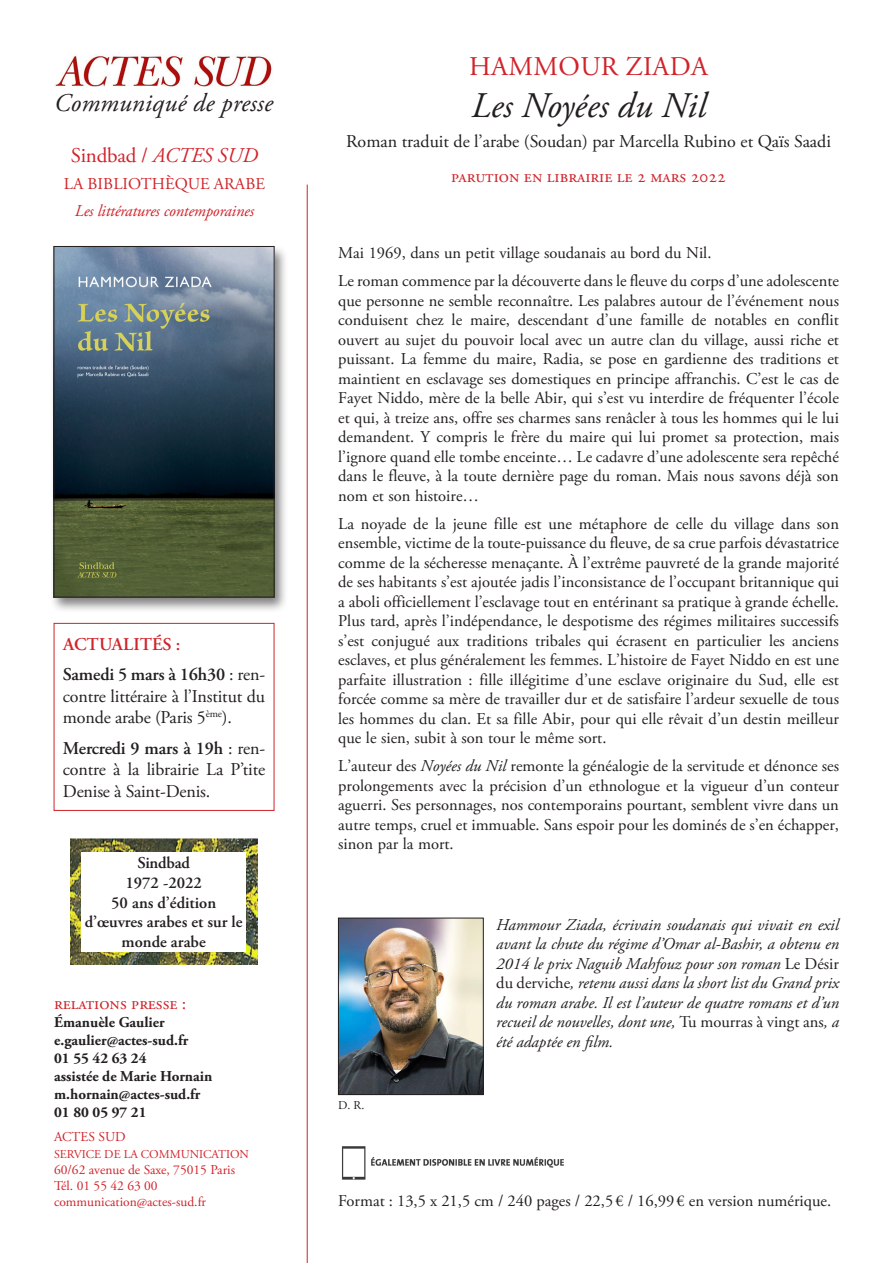
<style>
.page{position:relative;width:893px;height:1263px;background:#fff}
.page>*{position:absolute;margin:0;border:0;box-sizing:border-box;transform-origin:0 0}
.t1{font:italic 36px "Adobe Garamond Pro";color:#231f20}
.t2{font:27px "Adobe Garamond Pro";letter-spacing:.015em;color:#d1232a}
.t3{font:italic 25.5px "Adobe Garamond Pro";letter-spacing:.01em;color:#231f20}
.t4{font:21px "Adobe Garamond Pro";color:#d1232a}
.t5{font:18px/21.6px "Adobe Garamond Pro";letter-spacing:-.01em;color:#231f20;text-align:justify}
.t6{font:18px "Adobe Garamond Pro";color:#d1232a}
.t7{font:600 18px "Adobe Garamond Pro";letter-spacing:.005em;color:#d1232a}
.Descriptif{font:16.5px/19.5px "Adobe Garamond Pro";color:#231f20;text-align:justify}
.t8{font:italic 16.5px/19.5px "Adobe Garamond Pro";color:#231f20;text-align:justify}
.t9{font:600 16.5px/19.8px "Adobe Garamond Pro";color:#231f20;text-align:center}
.t10{font:italic 16.5px "Adobe Garamond Pro";letter-spacing:-.01em;color:#d1232a}
.t11{font:16.5px "Adobe Garamond Pro";letter-spacing:.005em;color:#d1232a}
.t12{font:700 15px "Adobe Garamond Pro";color:#231f20}
.t13{font:13.5px "Adobe Garamond Pro";color:#d1232a}
.t14{font:12px "Adobe Garamond Pro";color:#d1232a}
.t15{font:12px "Adobe Garamond Pro";color:#231f20}
.s1{font-style:italic}
.s2{font-weight:600}
.s3{font-style:normal}
</style>
<div class="page">
<hr style="left:307px;top:185px;width:1px;height:1078px;background:#d1232a">
<img style="left:54px;top:54px;width:219px;height:32px">
<img style="left:342px;top:1146px;width:222px;height:34px">
<div style="left:49px;top:244px;width:239px;height:370px;background:#231f20;opacity:.57"></div>
<img style="left:56px;top:248px;width:216px;height:347px">
<div style="left:54px;top:246px;width:220px;height:351px;border:1px solid #231f20"></div>
<img style="left:340px;top:920px;width:141px;height:173px">
<div style="left:338px;top:918px;width:145px;height:177px;border:1px solid #231f20"></div>
<img style="left:70px;top:839px;width:188px;height:125px">
<div style="left:82px;top:852px;width:164px;height:99px;background:#fff"></div>
<div style="left:54px;top:623px;width:220px;height:188px;border:1px solid #d1232a"></div>
<p class="t3" style="left:54px;top:88px;width:220px">Communiqué de presse</p>
<p class="t4" style="left:71px;top:142px;width:189px">Sindbad / <span class="s1">ACTES SUD</span></p>
<p class="t11" style="left:64px;top:174px;width:203px">LA BIBLIOTHÈQUE ARABE</p>
<p class="t10" style="left:75px;top:201px;width:181px">Les littératures contemporaines</p>
<p class="t7" style="left:63px;top:634px;width:119px">ACTUALITÉS :</p>
<p class="t5" style="left:63px;top:664px;width:204px"><span class="s2">Samedi 5 mars à 16h30</span> : ren&shy;contre littéraire à l’Institut du monde arabe (Paris 5<sup>ème</sup>).</p>
<p class="t5" style="left:63px;top:738px;width:204px"><span class="s2">Mercredi 9 mars à 19h</span> : ren&shy;contre à la librairie La P’tite Denise à Saint-Denis.</p>
<p class="t9" style="left:137px;top:853px;width:54px">Sindbad</p>
<p class="t9" style="left:125px;top:873px;width:78px">1972 -2022</p>
<p class="t9" style="left:85px;top:892px;width:159px">50 ans d’édition d’œuvres arabes et sur le monde arabe</p>
<p class="t6" style="left:54px;top:992px;width:134px">relations presse :</p>
<p class="t12" style="left:54px;top:1013px;width:112px">Émanuèle Gaulier</p>
<p class="t12" style="left:54px;top:1031px;width:136px">e.gaulier@actes-sud.fr</p>
<p class="t12" style="left:54px;top:1049px;width:94px">01 55 42 63 24</p>
<p class="t12" style="left:54px;top:1067px;width:160px">assistée de Marie Hornain</p>
<p class="t12" style="left:54px;top:1085px;width:148px">m.hornain@actes-sud.fr</p>
<p class="t12" style="left:54px;top:1103px;width:94px">01 80 05 97 21</p>
<p class="t13" style="left:54px;top:1129px;width:73px">ACTES SUD</p>
<p class="t14" style="left:54px;top:1146px;width:197px">SERVICE DE LA COMMUNICATION</p>
<p class="t13" style="left:54px;top:1161px;width:183px">60/62 avenue de Saxe, 75015 Paris</p>
<p class="t13" style="left:54px;top:1177px;width:105px">Tél. 01 55 42 63 00</p>
<p class="t13" style="left:54px;top:1194px;width:154px">communication@actes-sud.fr</p>
<p class="t2" style="left:469px;top:50px;width:240px">HAMMOUR ZIADA</p>
<p class="t1" style="left:471px;top:84px;width:237px">Les Noyées du Nil</p>
<p class="t5" style="left:346px;top:131px;width:486px">Roman traduit de l’arabe (Soudan) par Marcella Rubino et Qaïs Saadi</p>
<p class="t6" style="left:451px;top:165px;width:276px">parution en librairie le 2 mars 2022</p>
<p class="Descriptif" style="left:338px;top:244px;width:375px">Mai 1969, dans un petit village soudanais au bord du Nil.</p>
<p class="Descriptif" style="left:338px;top:272px;width:502px">Le roman commence par la découverte dans le fleuve du corps d’une adolescente que personne ne semble reconnaître. Les palabres autour de l’événement nous conduisent chez le maire, descendant d’une famille de notables en conflit ouvert au sujet du pouvoir local avec un autre clan du village, aussi riche et puissant. La femme du maire, Radia, se pose en gardienne des traditions et maintient en esclavage ses domestiques en principe affranchis. C’est le cas de Fayet Niddo, mère de la belle Abir, qui s’est vu interdire de fréquenter l’école et qui, à treize ans, offre ses charmes sans renâcler à tous les hommes qui le lui demandent. Y compris le frère du maire qui lui promet sa protection, mais l’ignore quand elle tombe enceinte… Le cadavre d’une adolescente sera repêché dans le fleuve, à la toute dernière page du roman. Mais nous savons déjà son nom et son histoire…</p>
<p class="Descriptif" style="left:338px;top:514px;width:502px">La noyade de la jeune fille est une métaphore de celle du village dans son ensemble, victime de la toute-puissance du fleuve, de sa crue parfois dévastatrice comme de la sécheresse menaçante. À l’extrême pauvreté de la grande majorité de ses habitants s’est ajoutée jadis l’inconsistance de l’occupant britannique qui a aboli officiellement l’esclavage tout en entérinant sa pratique à grande échelle.<br>Plus tard, après l’indépendance, le despotisme des régimes militaires successifs s’est conjugué aux traditions tribales qui écrasent en particulier les anciens esclaves, et plus généralement les femmes. L’histoire de Fayet Niddo en est une parfaite illustration : fille illégitime d’une esclave originaire du Sud, elle est forcée comme sa mère de travailler dur et de satisfaire l’ardeur sexuelle de tous les hommes du clan. Et sa fille Abir, pour qui elle rêvait d’un destin meilleur que le sien, subit à son tour le même sort.</p>
<p class="Descriptif" style="left:338px;top:757px;width:502px">L’auteur des <span class="s1">Noyées du Nil</span> remonte la généalogie de la servitude et dénonce ses prolongements avec la précision d’un ethnologue et la vigueur d’un conteur aguerri. Ses personnages, nos contemporains pourtant, semblent vivre dans un autre temps, cruel et immuable. Sans espoir pour les dominés de s’en échapper, sinon par la mort.</p>
<p class="t15" style="left:338px;top:1098px;width:28px">D. R.</p>
<p class="t8" style="left:496px;top:915px;width:344px">Hammour Ziada, écrivain soudanais qui vivait en exil avant la chute du régime d’Omar al-Bashir, a obtenu en 2014 le prix Naguib Mahfouz pour son roman <span class="s3">Le Désir du derviche</span>, retenu aussi dans la short list du Grand prix du roman arabe. Il est l’auteur de quatre romans et d’un recueil de nouvelles, dont une, <span class="s3">Tu mourras à vingt ans</span>, a été adaptée en film.</p>
<p class="Descriptif" style="left:338px;top:1192px;width:494px">Format : 13,5 x 21,5 cm / 240 pages / 22,5 € / 16,99€ en version numérique.</p>
</div>
